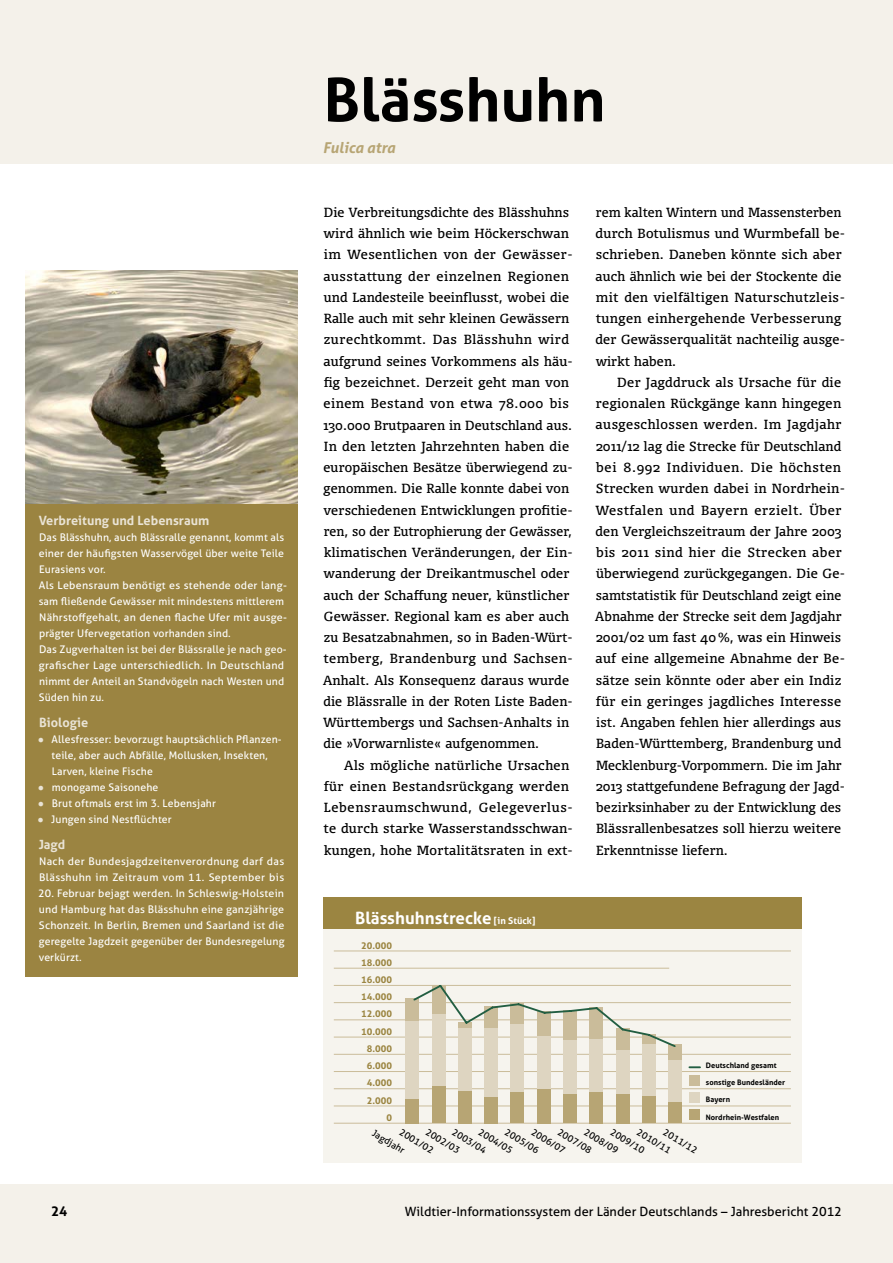
<style>
.page{position:relative;width:893px;height:1263px;background:#fff}
.page>*{position:absolute;margin:0;border:0;box-sizing:border-box;transform-origin:0 0}
.t1{font:700 60px "Aller";color:#000}
.t2{font:700 16.8px "Aller";letter-spacing:.005em;color:#fff}
.t3{font:italic 700 15px "Aller";color:#b7a574}
.t4{font:700 13.5px "Aller";color:#000}
.t5{font:12.75px "Aller";color:#000}
.t6{font:700 12.75px "Aller";color:#e9e3d5}
.t7{font:12.6px/21.3px "Olsen Pro";letter-spacing:.015em;color:#000}
.t8{font:10.5px/15.9px "Aller";letter-spacing:.01em;color:#fff}
.t9{font:10.5px/15.9px "Aller";letter-spacing:.03em;color:#fff}
.t10{font:9.3px "Aller";color:#000}
.t11{font:700 9.3px/17.2px "Aller";letter-spacing:.005em;color:#9b8541}
.t12{font:700 7.5px "Aller";letter-spacing:.005em;color:#000}
.s1{font-family:"Noto Serif";color:#e9e3d5}
.s2{font-size:9.3px}
</style>
<div class="page">
<div style="left:26px;top:270px;width:272px;height:707px;background:#9b8441"></div>
<img style="left:26px;top:270px;width:272px;height:234px">
<div style="left:0;top:0;width:893px;height:164px;background:#f4f1ea"></div>
<div style="left:0;top:1184px;width:893px;height:79px;background:#f4f1ea"></div>
<div style="left:323px;top:897px;width:478px;height:266px;background:#f6f4ee"></div>
<div style="left:323px;top:897px;width:478px;height:32px;background:#9b8541"></div>
<hr style="left:334px;top:1123px;width:457px;height:1px;background:#cabc9a">
<hr style="left:334px;top:1105px;width:457px;height:1px;background:#cabc9a">
<hr style="left:334px;top:1088px;width:457px;height:1px;background:#cabc9a">
<hr style="left:334px;top:1054px;width:457px;height:1px;background:#cabc9a">
<hr style="left:334px;top:1019px;width:457px;height:1px;background:#cabc9a">
<hr style="left:334px;top:985px;width:457px;height:1px;background:#cabc9a">
<hr style="left:334px;top:968px;width:335px;height:1px;background:#cabc9a">
<hr style="left:334px;top:1002px;width:457px;height:1px;background:#cabc9a">
<hr style="left:334px;top:1036px;width:457px;height:1px;background:#cabc9a">
<hr style="left:334px;top:1071px;width:457px;height:1px;background:#cabc9a">
<hr style="left:334px;top:950px;width:457px;height:1px;background:#cabc9a">
<div style="left:689px;top:1109px;width:11px;height:11px;background:#b7a574"></div>
<div style="left:689px;top:1092px;width:11px;height:11px;background:#ded5c1"></div>
<div style="left:689px;top:1075px;width:11px;height:10px;background:#cabc9a"></div>
<svg style="left:689px;top:1066px;width:11px;height:2px"></svg>
<div style="left:406px;top:999px;width:13px;height:22px;background:#cabc9a"></div>
<div style="left:406px;top:1021px;width:13px;height:78px;background:#ded5c1"></div>
<div style="left:406px;top:1099px;width:13px;height:24px;background:#b7a574"></div>
<div style="left:432px;top:1014px;width:13px;height:72px;background:#ded5c1"></div>
<div style="left:432px;top:1086px;width:13px;height:37px;background:#b7a574"></div>
<div style="left:458px;top:1028px;width:13px;height:63px;background:#ded5c1"></div>
<div style="left:458px;top:1091px;width:13px;height:32px;background:#b7a574"></div>
<div style="left:484px;top:1028px;width:14px;height:69px;background:#ded5c1"></div>
<div style="left:484px;top:1097px;width:14px;height:26px;background:#b7a574"></div>
<div style="left:511px;top:1024px;width:13px;height:69px;background:#ded5c1"></div>
<div style="left:511px;top:1093px;width:13px;height:30px;background:#b7a574"></div>
<div style="left:537px;top:1037px;width:13px;height:52px;background:#ded5c1"></div>
<div style="left:537px;top:1089px;width:13px;height:34px;background:#b7a574"></div>
<div style="left:563px;top:1040px;width:14px;height:54px;background:#ded5c1"></div>
<div style="left:563px;top:1094px;width:14px;height:29px;background:#b7a574"></div>
<div style="left:590px;top:1040px;width:13px;height:52px;background:#ded5c1"></div>
<div style="left:590px;top:1092px;width:13px;height:31px;background:#b7a574"></div>
<div style="left:616px;top:1028px;width:13px;height:22px;background:#cabc9a"></div>
<div style="left:616px;top:1050px;width:13px;height:44px;background:#ded5c1"></div>
<div style="left:616px;top:1094px;width:13px;height:29px;background:#b7a574"></div>
<div style="left:642px;top:1044px;width:14px;height:52px;background:#ded5c1"></div>
<div style="left:642px;top:1096px;width:14px;height:27px;background:#b7a574"></div>
<div style="left:669px;top:1045px;width:13px;height:15px;background:#cabc9a"></div>
<div style="left:669px;top:1060px;width:13px;height:42px;background:#ded5c1"></div>
<div style="left:669px;top:1102px;width:13px;height:21px;background:#b7a574"></div>
<svg style="left:412px;top:984px;width:265px;height:64px"></svg>
<p class="t6" style="left:39px;top:513px;width:172px">Verbreitung und Lebensraum</p>
<p class="t8" style="left:39px;top:529px;width:250px">Das Blässhuhn, auch Blässralle genannt, kommt als einer der häufigsten Wasservögel über weite Teile Eurasiens vor.<br>Als Lebensraum benötigt es stehende oder lang&shy;sam fließende Gewässer mit mindestens mittlerem Nährstoffgehalt, an denen flache Ufer mit ausge&shy;prägter Ufervegetation vorhanden sind.<br>Das Zugverhalten ist bei der Blässralle je nach geo&shy;grafischer Lage unterschiedlich. In Deutschland nimmt der Anteil an Standvögeln nach Westen und Süden hin zu.</p>
<p class="t6" style="left:39px;top:715px;width:51px">Biologie</p>
<p class="t8" style="left:52px;top:731px;width:232px;text-indent:-14px"><span class="s1">●</span> Allesfresser: bevorzugt hauptsächlich Pflanzen&shy;teile, aber auch Abfälle, Mollusken, Insekten,<br>Larven, kleine Fische</p>
<p class="t8" style="left:38px;top:779px;width:122px"><span class="s1">●</span> monogame Saisonehe</p>
<p class="t8" style="left:38px;top:795px;width:180px"><span class="s1">●</span> Brut oftmals erst im 3. Lebensjahr</p>
<p class="t8" style="left:38px;top:811px;width:136px"><span class="s1">●</span> Jungen sind Nestflüchter</p>
<p class="t6" style="left:39px;top:837px;width:28px">Jagd</p>
<p class="t9" style="left:39px;top:854px;width:247px">Nach der Bundesjagdzeitenverordnung darf das<br>Blässhuhn im Zeitraum vom 11. September bis</p>
<p class="t8" style="left:38px;top:885px;width:248px;text-align:justify">20. Februar bejagt werden. In Schleswig-Holstein und Hamburg hat das Blässhuhn eine ganzjährige Schonzeit. In Berlin, Bremen und Saarland ist die geregelte Jagdzeit gegenüber der Bundesregelung verkürzt.</p>
<h1 class="t1" style="left:324px;top:63px;width:283px">Blässhuhn</h1>
<p class="t3" style="left:323px;top:138px;width:74px">Fulica atra</p>
<p class="t7" style="left:323px;top:201px;width:251px">Die Verbreitungsdichte des Blässhuhns wird ähnlich wie beim Höckerschwan im Wesentlichen von der Gewässer&shy;ausstattung der einzelnen Regionen und Landesteile beeinflusst, wobei die Ralle auch mit sehr kleinen Gewässern zurechtkommt. Das Blässhuhn wird aufgrund seines Vorkommens als häu&shy;fig bezeichnet. Derzeit geht man von einem Bestand von etwa 78.000 bis 130.000 Brutpaaren in Deutschland aus.<br>In den letzten Jahrzehnten haben die europäischen Besätze überwiegend zu&shy;genommen. Die Ralle konnte dabei von verschiedenen Entwicklungen profitie&shy;ren, so der Eutrophierung der Gewässer, klimatischen Veränderungen, der Ein&shy;wanderung der Dreikantmuschel oder auch der Schaffung neuer, künstlicher Gewässer. Regional kam es aber auch zu Besatzabnahmen, so in Baden-Würt&shy;temberg, Brandenburg und Sachsen-Anhalt. Als Konsequenz daraus wurde die Blässralle in der Roten Liste Baden-Württembergs und Sachsen-Anhalts in die »Vorwarnliste« aufgenommen.</p>
<p class="t7" style="left:324px;top:754px;width:251px;text-indent:21px">Als mögliche natürliche Ursachen für einen Bestandsrückgang werden Lebensraumschwund, Gelegeverlus&shy;te durch starke Wasserstandsschwan&shy;kungen, hohe Mortalitätsraten in ext-</p>
<h2 class="t2" style="left:355px;top:907px;width:182px">Blässhuhnstrecke <span class="s2">[in Stück]</span></h2>
<p class="t11" style="left:361px;top:936px;width:33px">20.000</p>
<p class="t11" style="left:361px;top:954px;width:33px">18.000<br>16.000</p>
<p class="t11" style="left:361px;top:988px;width:33px">14.000<br>12.000</p>
<p class="t11" style="left:361px;top:1023px;width:33px;text-align:right">10.000<br>8.000</p>
<p class="t11" style="left:367px;top:1057px;width:27px">6.000<br>4.000</p>
<p class="t11" style="left:367px;top:1091px;width:27px">2.000</p>
<p class="t11" style="left:387px;top:1109px;width:7px">0</p>
<p class="t7" style="left:596px;top:201px;width:251px">rem kalten Wintern und Massensterben durch Botulismus und Wurmbefall be&shy;schrieben. Daneben könnte sich aber auch ähnlich wie bei der Stockente die mit den vielfältigen Naturschutzleis&shy;tungen einhergehende Verbesserung der Gewässerqualität nachteilig ausge&shy;wirkt haben.</p>
<p class="t7" style="left:595px;top:371px;width:251px;text-indent:22px">Der Jagddruck als Ursache für die regionalen Rückgänge kann hingegen ausgeschlossen werden. Im Jagdjahr 2011/12 lag die Strecke für Deutschland bei 8.992 Individuen. Die höchsten Strecken wurden dabei in Nordrhein-Westfalen und Bayern erzielt. Über den Vergleichszeitraum der Jahre 2003 bis 2011 sind hier die Strecken aber überwiegend zurückgegangen. Die Ge&shy;samtstatistik für Deutschland zeigt eine Abnahme der Strecke seit dem Jagdjahr 2001/02 um fast 40%, was ein Hinweis auf eine allgemeine Abnahme der Be&shy;sätze sein könnte oder aber ein Indiz für ein geringes jagdliches Interesse ist. Angaben fehlen hier allerdings aus Baden-Württemberg, Brandenburg und Mecklenburg-Vorpommern. Die im Jahr 2013 stattgefundene Befragung der Jagd&shy;bezirksinhaber zu der Entwicklung des Blässrallenbesatzes soll hierzu weitere Erkenntnisse liefern.</p>
<p class="t12" style="left:706px;top:1060px;width:72px">Deutschland gesamt</p>
<p class="t12" style="left:706px;top:1078px;width:81px">sonstige Bundesländer</p>
<p class="t12" style="left:706px;top:1095px;width:26px">Bayern</p>
<p class="t12" style="left:706px;top:1112px;width:75px">Nordrhein-Westfalen</p>
<p class="t10" style="left:403px;top:1127px;width:39px;rotate:30deg">2001/02</p>
<p class="t10" style="left:429px;top:1127px;width:39px;rotate:30deg">2002/03</p>
<p class="t10" style="left:456px;top:1127px;width:39px;rotate:30deg">2003/04</p>
<p class="t10" style="left:482px;top:1127px;width:39px;rotate:30deg">2004/05</p>
<p class="t10" style="left:508px;top:1127px;width:39px;rotate:30deg">2005/06</p>
<p class="t10" style="left:535px;top:1127px;width:39px;rotate:30deg">2006/07</p>
<p class="t10" style="left:561px;top:1127px;width:39px;rotate:30deg">2007/08</p>
<p class="t10" style="left:588px;top:1127px;width:39px;rotate:30deg">2008/09</p>
<p class="t10" style="left:614px;top:1127px;width:39px;rotate:30deg">2009/10</p>
<p class="t10" style="left:640px;top:1127px;width:39px;rotate:30deg">2010/11</p>
<p class="t10" style="left:667px;top:1127px;width:39px;rotate:30deg">2011/12</p>
<p class="t10" style="left:376px;top:1128px;width:37px;rotate:30deg">Jagdjahr</p>
<p class="t4" style="left:51px;top:1203px;width:18px">24</p>
<p class="t5" style="left:405px;top:1204px;width:438px">Wildtier-Informationssystem der Länder Deutschlands – Jahresbericht 2012</p>
</div>
